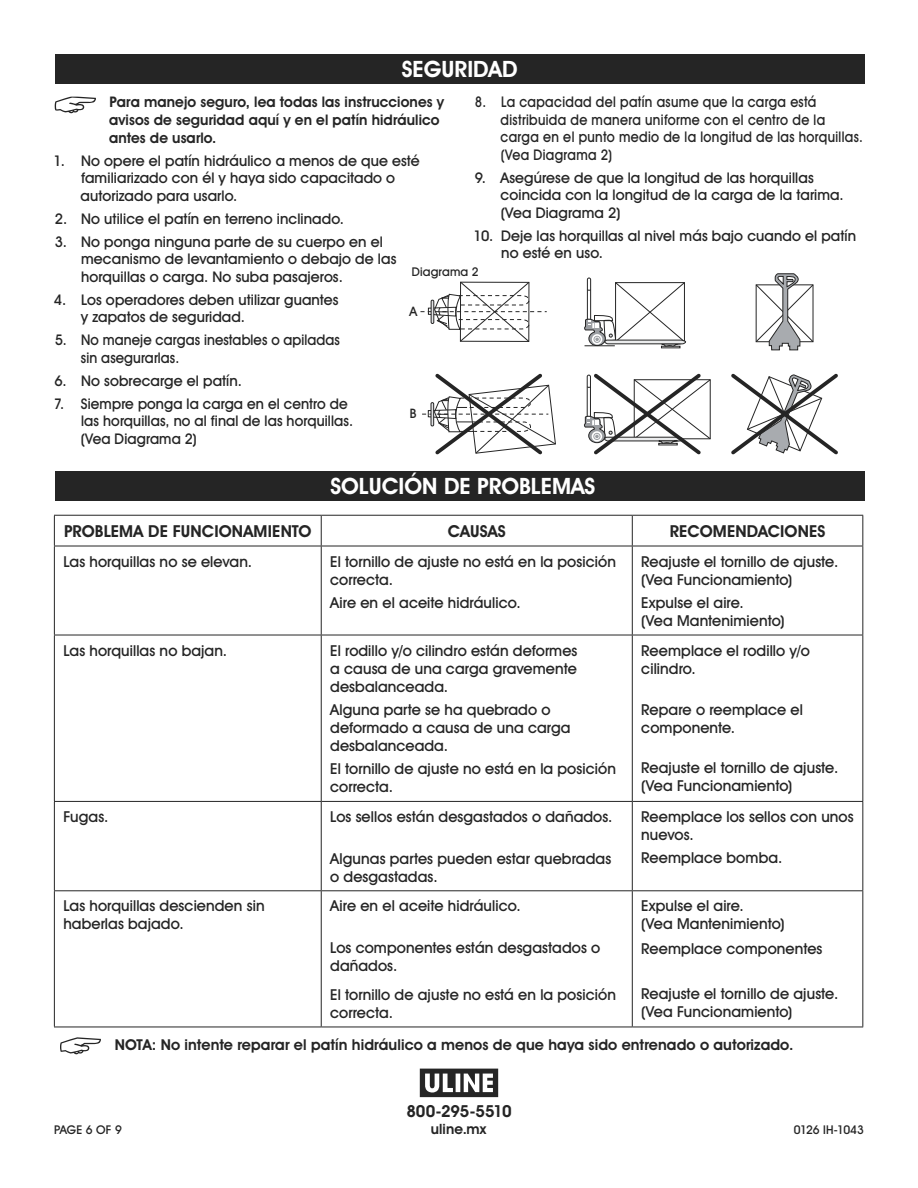
<style>
.page{position:relative;width:918px;height:1188px;background:#fff}
.page>*{position:absolute;margin:0;border:0;box-sizing:border-box;transform-origin:0 0}
.t1{font:700 22.5px "Uline Two Knine";color:#fff}
.t2{font:700 16.5px "Uline Two Knine";letter-spacing:.005em;color:#252525}
.t3{font:700 16.5px "Uline Two Knine";letter-spacing:-.015em;color:#252525}
.t4{font:15px/18px "Uline Two Knine";letter-spacing:.005em;color:#252525}
.t5{font:700 15px "Uline Two Knine";letter-spacing:.005em;color:#252525}
.t6{font:14.7px/17.5px "Uline Two Knine";letter-spacing:.01em;color:#252525}
.t7{font:14.7px/17.5px "Uline Two Knine";letter-spacing:.01em;color:#252525;scale:.9 1}
.t8{font:700 14.7px/17.9px "Uline Two Knine";letter-spacing:.005em;color:#252525}
.t9{font:14.7px/17.5px "Uline Two Knine";letter-spacing:.01em;color:#252525;scale:.94 1}
.t10{font:700 14.25px "Uline Two Knine";letter-spacing:.01em;color:#252525}
.t11{font:13.05px "Uline Two Knine";color:#252525}
.t12{font:12px "Uline Two Knine";letter-spacing:.005em;color:#252525}
.t13{font:12px "Uline Two Knine";letter-spacing:-.02em;color:#252525}
</style>
<div class="page">
<svg style="left:55px;top:97px;width:41px;height:16px"></svg>
<div style="left:55px;top:54px;width:810px;height:30px;background:#252525"></div>
<div style="left:55px;top:471px;width:810px;height:30px;background:#252525"></div>
<svg style="left:756px;top:273px;width:58px;height:77px"></svg>
<svg style="left:420px;top:282px;width:127px;height:60px"></svg>
<div style="left:431px;top:300px;width:3px;height:24px;border:1px solid #252525"></div>
<div style="left:587px;top:278px;width:4px;height:45px;border:1px solid #252525;border-radius:2px"></div>
<svg style="left:584px;top:282px;width:103px;height:67px"></svg>
<svg style="left:422px;top:373px;width:134px;height:82px"></svg>
<svg style="left:584px;top:373px;width:127px;height:82px"></svg>
<svg style="left:731px;top:373px;width:107px;height:82px"></svg>
<svg style="left:420px;top:1069px;width:78px;height:28px"></svg>
<hr style="left:321px;top:516px;width:1px;height:30px;background:#252525">
<hr style="left:321px;top:546px;width:1px;height:89px;background:#252525">
<hr style="left:321px;top:635px;width:1px;height:166px;background:#252525">
<hr style="left:321px;top:802px;width:1px;height:88px;background:#252525">
<hr style="left:321px;top:891px;width:1px;height:136px;background:#252525">
<hr style="left:632px;top:516px;width:1px;height:30px;background:#252525">
<hr style="left:632px;top:546px;width:1px;height:89px;background:#252525">
<hr style="left:632px;top:635px;width:1px;height:166px;background:#252525">
<hr style="left:632px;top:802px;width:1px;height:88px;background:#252525">
<hr style="left:632px;top:891px;width:1px;height:136px;background:#252525">
<hr style="left:54px;top:515px;width:267px;height:1px;background:#252525">
<hr style="left:54px;top:516px;width:1px;height:30px;background:#252525">
<hr style="left:321px;top:515px;width:311px;height:1px;background:#252525">
<hr style="left:632px;top:515px;width:231px;height:1px;background:#252525">
<hr style="left:862px;top:516px;width:1px;height:30px;background:#252525">
<hr style="left:54px;top:546px;width:267px;height:1px;background:#252525">
<hr style="left:321px;top:546px;width:311px;height:1px;background:#252525">
<hr style="left:632px;top:546px;width:231px;height:1px;background:#252525">
<hr style="left:54px;top:546px;width:1px;height:89px;background:#252525">
<hr style="left:862px;top:546px;width:1px;height:89px;background:#252525">
<hr style="left:54px;top:635px;width:267px;height:1px;background:#252525">
<hr style="left:54px;top:635px;width:1px;height:166px;background:#252525">
<hr style="left:321px;top:635px;width:311px;height:1px;background:#252525">
<hr style="left:632px;top:635px;width:231px;height:1px;background:#252525">
<hr style="left:862px;top:635px;width:1px;height:166px;background:#252525">
<hr style="left:54px;top:801px;width:267px;height:1px;background:#252525">
<hr style="left:54px;top:802px;width:1px;height:88px;background:#252525">
<hr style="left:321px;top:801px;width:311px;height:1px;background:#252525">
<hr style="left:632px;top:801px;width:231px;height:1px;background:#252525">
<hr style="left:862px;top:802px;width:1px;height:88px;background:#252525">
<hr style="left:54px;top:890px;width:267px;height:1px;background:#252525">
<hr style="left:54px;top:891px;width:1px;height:136px;background:#252525">
<hr style="left:321px;top:890px;width:311px;height:1px;background:#252525">
<hr style="left:632px;top:890px;width:231px;height:1px;background:#252525">
<hr style="left:862px;top:891px;width:1px;height:136px;background:#252525">
<hr style="left:54px;top:1027px;width:267px;height:1px;background:#252525">
<hr style="left:321px;top:1027px;width:311px;height:1px;background:#252525">
<hr style="left:632px;top:1027px;width:231px;height:1px;background:#252525">
<svg style="left:60px;top:1037px;width:41px;height:17px"></svg>
<h1 class="t1" style="left:402px;top:56px;width:117px">SEGURIDAD</h1>
<p class="t7" style="left:501px;top:93px;width:404px;text-indent:-26px">8. La capacidad del patín asume que la carga está distribuida de manera uniforme con el centro de la carga en el punto medio de la longitud de las horquillas. (Vea Diagrama 2)</p>
<p class="t6" style="left:501px;top:168px;width:345px;text-indent:-26px">9. Asegúrese de que la longitud de las horquillas coincida con la longitud de la carga de la tarima. (Vea Diagrama 2)</p>
<p class="t6" style="left:501px;top:227px;width:357px;text-indent:-28px">10. Deje las horquillas al nivel más bajo cuando el patín no esté en uso.</p>
<p class="t8" style="left:109px;top:93px;width:337px">Para manejo seguro, lea todas las instrucciones y avisos de seguridad aquí y en el patín hidráulico antes de usarlo.</p>
<p class="t6" style="left:81px;top:151px;width:341px;text-indent:-27px">1. No opere el patín hidráulico a menos de que esté familiarizado con él y haya sido capacitado o autorizado para usarlo.</p>
<p class="t6" style="left:55px;top:209px;width:291px">2. No utilice el patín en terreno inclinado.</p>
<p class="t6" style="left:81px;top:232px;width:317px;text-indent:-26px">3. No ponga ninguna parte de su cuerpo en el mecanismo de levantamiento o debajo de las horquillas o carga. No suba pasajeros.</p>
<p class="t6" style="left:81px;top:290px;width:259px;text-indent:-27px">4. Los operadores deben utilizar guantes y zapatos de seguridad.</p>
<p class="t9" style="left:81px;top:331px;width:277px;text-indent:-26px">5. No maneje cargas inestables o apiladas sin asegurarlas.</p>
<p class="t6" style="left:55px;top:371px;width:189px">6. No sobrecarge el patín.</p>
<p class="t6" style="left:81px;top:394px;width:274px;text-indent:-27px">7. Siempre ponga la carga en el centro de las horquillas, no al final de las horquillas. (Vea Diagrama 2)</p>
<p class="t12" style="left:412px;top:265px;width:68px">Diagrama 2</p>
<p class="t11" style="left:409px;top:303px;width:9px">A</p>
<p class="t11" style="left:410px;top:406px;width:8px">B</p>
<h1 class="t1" style="left:330px;top:473px;width:267px">SOLUCIÓN DE PROBLEMAS</h1>
<p class="t2" style="left:64px;top:521px;width:249px">PROBLEMA DE FUNCIONAMIENTO</p>
<p class="t2" style="left:448px;top:521px;width:59px">CAUSAS</p>
<p class="t2" style="left:670px;top:521px;width:157px">RECOMENDACIONES</p>
<p class="t4" style="left:63px;top:552px;width:190px">Las horquillas no se elevan.</p>
<p class="t4" style="left:330px;top:552px;width:287px">El tornillo de ajuste no está en la posición correcta.</p>
<p class="t4" style="left:330px;top:594px;width:192px">Aire en el aceite hidráulico.</p>
<p class="t4" style="left:641px;top:552px;width:199px">Reajuste el tornillo de ajuste. (Vea Funcionamiento)</p>
<p class="t4" style="left:641px;top:594px;width:145px">Expulse el aire.<br>(Vea Mantenimiento)</p>
<p class="t4" style="left:63px;top:641px;width:165px">Las horquillas no bajan.</p>
<p class="t4" style="left:330px;top:641px;width:249px;text-align:justify">El rodillo y/o cilindro están deformes a causa de una carga gravemente desbalanceada.</p>
<p class="t4" style="left:330px;top:701px;width:242px">Alguna parte se ha quebrado o deformado a causa de una carga desbalanceada.</p>
<p class="t4" style="left:330px;top:760px;width:287px">El tornillo de ajuste no está en la posición correcta.</p>
<p class="t4" style="left:63px;top:808px;width:47px">Fugas.</p>
<p class="t4" style="left:330px;top:808px;width:284px">Los sellos están desgastados o dañados.</p>
<p class="t4" style="left:330px;top:849px;width:282px">Algunas partes pueden estar quebradas o desgastadas.</p>
<p class="t4" style="left:641px;top:641px;width:170px">Reemplace el rodillo y/o cilindro.</p>
<p class="t4" style="left:641px;top:701px;width:163px">Repare o reemplace el componente.</p>
<p class="t4" style="left:641px;top:758px;width:199px">Reajuste el tornillo de ajuste. (Vea Funcionamiento)</p>
<p class="t4" style="left:641px;top:808px;width:214px">Reemplace los sellos con unos nuevos.</p>
<p class="t4" style="left:641px;top:849px;width:143px">Reemplace bomba.</p>
<p class="t4" style="left:63px;top:897px;width:203px">Las horquillas descienden sin haberlas bajado.</p>
<p class="t4" style="left:330px;top:897px;width:192px">Aire en el aceite hidráulico.</p>
<p class="t4" style="left:330px;top:939px;width:272px">Los componentes están desgastados o dañados.</p>
<p class="t4" style="left:330px;top:985px;width:287px">El tornillo de ajuste no está en la posición correcta.</p>
<p class="t4" style="left:641px;top:897px;width:145px">Expulse el aire.<br>(Vea Mantenimiento)</p>
<p class="t4" style="left:641px;top:939px;width:183px">Reemplace componentes</p>
<p class="t4" style="left:641px;top:984px;width:199px">Reajuste el tornillo de ajuste. (Vea Funcionamiento)</p>
<p class="t5" style="left:115px;top:1035px;width:680px">NOTA: No intente reparar el patín hidráulico a menos de que haya sido entrenado o autorizado.</p>
<p class="t3" style="left:406px;top:1102px;width:107px">800-295-5510</p>
<p class="t10" style="left:431px;top:1120px;width:57px">uline.mx</p>
<p class="t12" style="left:54px;top:1122px;width:69px">PAGE 6 OF 9</p>
<p class="t13" style="left:794px;top:1122px;width:72px">0126 IH-1043</p>
</div>
